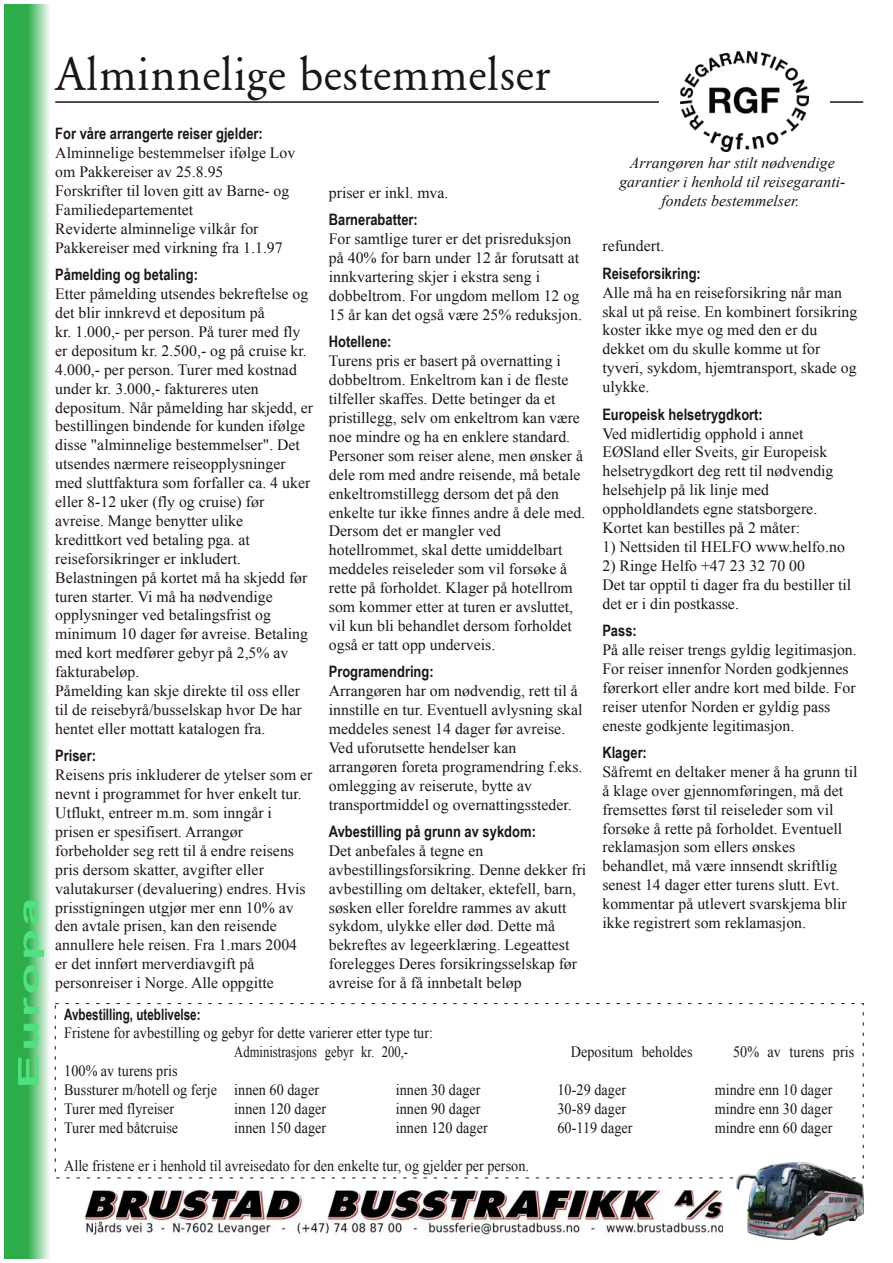
<style>
.page{position:relative;width:893px;height:1263px;background:#fff}
.page>*{position:absolute;margin:0;border:0;box-sizing:border-box;transform-origin:0 0}
.t1{font:48px "Garamond";color:#181715}
.t2{font:700 28.5px "Arial";letter-spacing:.055em;color:#50e080;scale:1.8 1}
.t3{font:15.75px/18.9px "Times New Roman";letter-spacing:.005em;color:#181715}
.t4{font:15.75px/18.9px "Times New Roman";letter-spacing:.005em;color:#181715;scale:.9 1}
.t5{font:700 15.75px "Arial Narrow";color:#181715}
.t6{font:italic 15.75px/18.9px "Times New Roman";letter-spacing:.005em;color:#181715;text-align:center}
.t7{font:700 15.75px "Arial Narrow";color:#181715;scale:.9 1}
</style>
<div class="page">
<img style="left:737px;top:1162px;width:126px;height:77px">
<img style="left:85px;top:1191px;width:637px;height:44px">
<svg style="left:4px;top:4px;width:51px;height:1255px;background:#6ec582"></svg>
<hr style="left:55px;top:101px;width:808px;height:2px;background:#181715">
<div style="left:659px;top:51px;width:171px;height:106px;background:#fff"></div>
<img style="left:681px;top:51px;width:127px;height:100px">
<h2 class="t2" style="left:13px;top:1089px;width:108px;rotate:-90deg">Europa</h2>
<h1 class="t1" style="left:55px;top:52px;width:497px">Alminnelige bestemmelser</h1>
<p class="t5" style="left:55px;top:125px;width:209px">For våre arrangerte reiser gjelder:</p>
<p class="t3" style="left:55px;top:144px;width:242px">Alminnelige bestemmelser ifølge Lov om Pakkereiser av 25.8.95<br>Forskrifter til loven gitt av Barne- og<br>Familiedepartementet<br>Reviderte alminnelige vilkår for<br>Pakkereiser med virkning fra 1.1.97</p>
<p class="t5" style="left:55px;top:265px;width:144px">Påmelding og betaling:</p>
<p class="t3" style="left:55px;top:284px;width:259px">Etter påmelding utsendes bekreftelse og det blir innkrevd et depositum på<br>kr. 1.000,- per person. På turer med fly er depositum kr. 2.500,- og på cruise kr.<br>4.000,- per person. Turer med kostnad under kr. 3.000,- faktureres uten depositum. Når påmelding har skjedd, er bestillingen bindende for kunden ifølge disse "alminnelige bestemmelser". Det utsendes nærmere reiseopplysninger med sluttfaktura som forfaller ca. 4 uker eller 8-12 uker (fly og cruise) før avreise. Mange benytter ulike kredittkort ved betaling pga. at reiseforsikringer er inkludert.<br>Belastningen på kortet må ha skjedd før turen starter. Vi må ha nødvendige opplysninger ved betalingsfrist og minimum 10 dager før avreise. Betaling med kort medfører gebyr på 2,5% av fakturabeløp.<br>Påmelding kan skje direkte til oss eller til de reisebyrå/busselskap hvor De har hentet eller mottatt katalogen fra.</p>
<p class="t5" style="left:55px;top:746px;width:42px">Priser:</p>
<p class="t3" style="left:55px;top:765px;width:259px">Reisens pris inkluderer de ytelser som er nevnt i programmet for hver enkelt tur.<br>Utflukt, entreer m.m. som inngår i prisen er spesifisert. Arrangør forbeholder seg rett til å endre reisens pris dersom skatter, avgifter eller valutakurser (devaluering) endres. Hvis prisstigningen utgjør mer enn 10% av den avtale prisen, kan den reisende annullere hele reisen. Fra 1.mars 2004 er det innført merverdiavgift på personreiser i Norge. Alle oppgitte</p>
<p class="t7" style="left:64px;top:1005px;width:153px">Avbestilling, uteblivelse:</p>
<p class="t4" style="left:234px;top:1024px;width:222px;text-indent:-170px">Fristene for avbestilling og gebyr for dette varierer etter type tur:<br>Administrasjons gebyr kr. 200,-</p>
<p class="t6" style="left:619px;top:154px;width:228px">Arrangøren har stilt nødvendige garantier i henhold til reisegaranti&shy;fondets bestemmelser.</p>
<p class="t3" style="left:329px;top:183px;width:121px">priser er inkl. mva.</p>
<p class="t5" style="left:329px;top:211px;width:91px">Barnerabatter:</p>
<p class="t3" style="left:329px;top:230px;width:255px">For samtlige turer er det prisreduksjon på 40% for barn under 12 år forutsatt at innkvartering skjer i ekstra seng i dobbeltrom. For ungdom mellom 12 og 15 år kan det også være 25% reduksjon.</p>
<p class="t5" style="left:329px;top:333px;width:64px">Hotellene:</p>
<p class="t3" style="left:329px;top:351px;width:258px">Turens pris er basert på overnatting i dobbeltrom. Enkeltrom kan i de fleste tilfeller skaffes. Dette betinger da et pristillegg, selv om enkeltrom kan være noe mindre og ha en enklere standard.<br>Personer som reiser alene, men ønsker å dele rom med andre reisende, må betale enkeltromstillegg dersom det på den enkelte tur ikke finnes andre å dele med.<br>Dersom det er mangler ved hotellrommet, skal dette umiddelbart meddeles reiseleder som vil forsøke å rette på forholdet. Klager på hotellrom som kommer etter at turen er avsluttet, vil kun bli behandlet dersom forholdet også er tatt opp underveis.</p>
<p class="t5" style="left:329px;top:662px;width:106px">Programendring:</p>
<p class="t3" style="left:329px;top:681px;width:255px">Arrangøren har om nødvendig, rett til å innstille en tur. Eventuell avlysning skal meddeles senest 14 dager før avreise.<br>Ved uforutsette hendelser kan arrangøren foreta programendring f.eks. omlegging av reiserute, bytte av transportmiddel og overnattingssteder.</p>
<p class="t5" style="left:329px;top:822px;width:209px">Avbestilling på grunn av sykdom:</p>
<p class="t3" style="left:329px;top:841px;width:259px">Det anbefales å tegne en avbestillingsforsikring. Denne dekker fri avbestilling om deltaker, ektefell, barn, søsken eller foreldre rammes av akutt sykdom, ulykke eller død. Dette må bekreftes av legeerklæring. Legeattest forelegges Deres forsikringsselskap før avreise for å få innbetalt beløp</p>
<p class="t3" style="left:602px;top:237px;width:63px">refundert.</p>
<p class="t5" style="left:602px;top:264px;width:100px">Reiseforsikring:</p>
<p class="t3" style="left:602px;top:283px;width:256px">Alle må ha en reiseforsikring når man skal ut på reise. En kombinert forsikring koster ikke mye og med den er du dekket om du skulle komme ut for tyveri, sykdom, hjemtransport, skade og ulykke.</p>
<p class="t5" style="left:602px;top:405px;width:162px">Europeisk helsetrygdkort:</p>
<p class="t3" style="left:602px;top:424px;width:233px">Ved midlertidig opphold i annet EØSland eller Sveits, gir Europeisk helsetrygdkort deg rett til nødvendig helsehjelp på lik linje med oppholdlandets egne statsborgere.<br>Kortet kan bestilles på 2 måter:</p>
<p class="t3" style="left:602px;top:537px;width:244px">1) Nettsiden til HELFO www.helfo.no</p>
<p class="t3" style="left:602px;top:556px;width:250px">2) Ringe Helfo +47 23 32 70 00<br>Det tar opptil ti dager fra du bestiller til det er i din postkasse.</p>
<p class="t5" style="left:602px;top:621px;width:36px">Pass:</p>
<p class="t3" style="left:602px;top:640px;width:256px">På alle reiser trengs gyldig legitimasjon.<br>For reiser innenfor Norden godkjennes førerkort eller andre kort med bilde. For reiser utenfor Norden er gyldig pass eneste godkjente legitimasjon.</p>
<p class="t5" style="left:602px;top:743px;width:46px">Klager:</p>
<p class="t3" style="left:602px;top:762px;width:257px">Såfremt en deltaker mener å ha grunn til å klage over gjennomføringen, må det fremsettes først til reiseleder som vil forsøke å rette på forholdet. Eventuell reklamasjon som ellers ønskes behandlet, må være innsendt skriftlig senest 14 dager etter turens slutt. Evt. kommentar på utlevert svarskjema blir ikke registrert som reklamasjon.</p>
<p class="t4" style="left:571px;top:1042px;width:137px">Depositum beholdes</p>
<p class="t4" style="left:733px;top:1042px;width:136px">50% av turens pris</p>
<p class="t4" style="left:64px;top:1061px;width:285px">100% av turens pris<br>Bussturer m/hotell og ferje innen 60 dager</p>
<p class="t4" style="left:396px;top:1080px;width:96px">innen 30 dager</p>
<p class="t4" style="left:557px;top:1080px;width:78px">10-29 dager</p>
<p class="t4" style="left:715px;top:1080px;width:132px">mindre enn 10 dager</p>
<p class="t4" style="left:64px;top:1099px;width:124px">Turer med flyreiser</p>
<p class="t4" style="left:234px;top:1099px;width:104px">innen 120 dager</p>
<p class="t4" style="left:396px;top:1099px;width:96px">innen 90 dager</p>
<p class="t4" style="left:557px;top:1099px;width:78px">30-89 dager</p>
<p class="t4" style="left:715px;top:1099px;width:132px">mindre enn 30 dager</p>
<p class="t4" style="left:64px;top:1118px;width:128px">Turer med båtcruise</p>
<p class="t4" style="left:234px;top:1118px;width:104px">innen 150 dager</p>
<p class="t4" style="left:396px;top:1118px;width:104px">innen 120 dager</p>
<p class="t4" style="left:557px;top:1118px;width:85px">60-119 dager</p>
<p class="t4" style="left:715px;top:1118px;width:132px">mindre enn 60 dager</p>
<p class="t4" style="left:64px;top:1156px;width:518px">Alle fristene er i henhold til avreisedato for den enkelte tur, og gjelder per person.</p>
</div>
